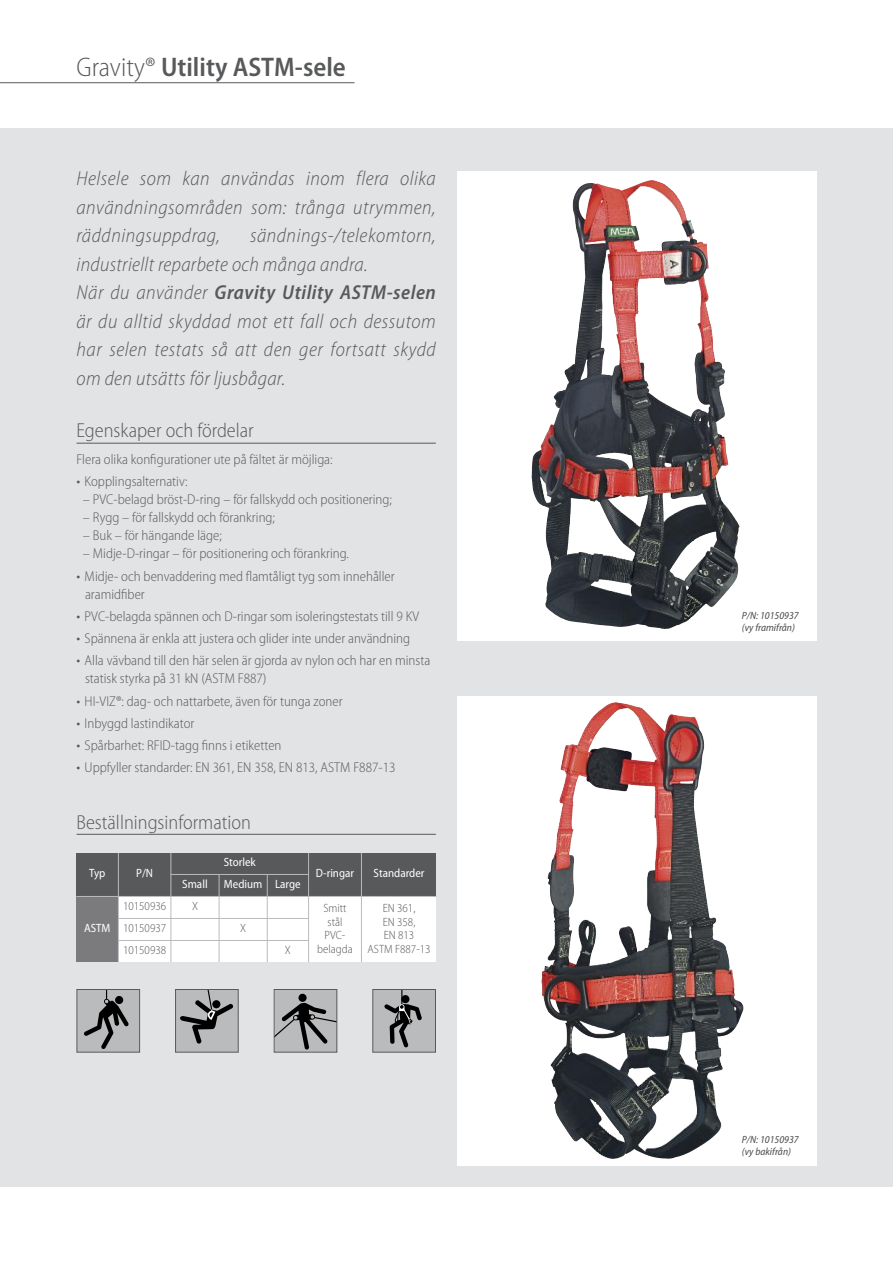
<style>
.page{position:relative;width:893px;height:1263px;background:#fff}
.page>*{position:absolute;margin:0;border:0;box-sizing:border-box;transform-origin:0 0}
.t1{font:600 semi-condensed 27px "Myriad Pro";color:#58595b}
.t2{font:italic 300 semi-condensed 20.25px/28.5px "Myriad Pro";letter-spacing:.025em;color:#58595b;text-align:justify}
.t3{font:300 semi-condensed 20.25px "Myriad Pro";color:#58595b}
.t4{font:300 semi-condensed 14.25px/18px "Myriad Pro";color:#58595b}
.t5{font:300 semi-condensed 12px/13.5px "Myriad Pro";color:#58595b;text-align:center}
.t6{font:semi-condensed 12px "Myriad Pro";color:#fff}
.t7{font:italic semi-condensed 10.5px/12px "Myriad Pro";color:#4c4b4e}
.s1{font-weight:300}
.s2{font-weight:600}
.s3{font-size:15.6px}
</style>
<div class="page">
<div style="left:0;top:128px;width:893px;height:1058px;background:#e2e3e4"></div>
<svg style="left:457px;top:696px;width:359px;height:469px;background:#d0c9c9"></svg>
<img style="left:541px;top:859px;width:14px;height:123px">
<svg style="left:457px;top:172px;width:359px;height:469px;background:#cdc7c7"></svg>
<img style="left:531px;top:378px;width:38px;height:98px">
<div style="left:77px;top:990px;width:62px;height:62px;background:#babbbd"></div>
<svg style="left:84px;top:991px;width:45px;height:58px"></svg>
<div style="left:77px;top:989px;width:63px;height:63px;border:1px solid #58595b"></div>
<div style="left:176px;top:990px;width:62px;height:62px;background:#babbbd"></div>
<svg style="left:180px;top:991px;width:53px;height:53px"></svg>
<div style="left:175px;top:989px;width:64px;height:63px;border:1px solid #58595b"></div>
<div style="left:275px;top:990px;width:61px;height:62px;background:#babbbd"></div>
<div style="left:298px;top:994px;width:9px;height:8px;background:#000;border-radius:50%"></div>
<svg style="left:276px;top:1003px;width:59px;height:46px"></svg>
<div style="left:274px;top:989px;width:63px;height:63px;border:1px solid #58595b"></div>
<div style="left:373px;top:990px;width:62px;height:62px;background:#babbbd"></div>
<svg style="left:384px;top:991px;width:38px;height:56px"></svg>
<div style="left:372px;top:989px;width:64px;height:63px;border:1px solid #58595b"></div>
<hr style="left:0;top:82px;width:355px;height:1px;background:#58595b">
<div style="left:77px;top:853px;width:41px;height:43px;background:#58595b"></div>
<div style="left:118px;top:853px;width:53px;height:43px;background:#58595b"></div>
<div style="left:171px;top:853px;width:138px;height:21px;background:#58595b"></div>
<div style="left:309px;top:853px;width:52px;height:43px;background:#58595b"></div>
<div style="left:361px;top:853px;width:75px;height:43px;background:#58595b"></div>
<div style="left:171px;top:874px;width:48px;height:22px;background:#58595b"></div>
<div style="left:219px;top:874px;width:48px;height:22px;background:#58595b"></div>
<div style="left:267px;top:874px;width:42px;height:22px;background:#58595b"></div>
<div style="left:77px;top:896px;width:41px;height:66px;background:#7b7b7d"></div>
<div style="left:118px;top:896px;width:53px;height:22px;background:#fff"></div>
<div style="left:171px;top:896px;width:48px;height:22px;background:#fff"></div>
<div style="left:219px;top:896px;width:48px;height:22px;background:#fff"></div>
<div style="left:267px;top:896px;width:42px;height:22px;background:#fff"></div>
<div style="left:309px;top:896px;width:52px;height:66px;background:#fff"></div>
<div style="left:361px;top:896px;width:75px;height:66px;background:#fff"></div>
<div style="left:118px;top:918px;width:53px;height:22px;background:#fff"></div>
<div style="left:171px;top:918px;width:48px;height:22px;background:#fff"></div>
<div style="left:219px;top:918px;width:48px;height:22px;background:#fff"></div>
<div style="left:267px;top:918px;width:42px;height:22px;background:#fff"></div>
<div style="left:118px;top:940px;width:53px;height:22px;background:#fff"></div>
<div style="left:171px;top:940px;width:48px;height:22px;background:#fff"></div>
<div style="left:219px;top:940px;width:48px;height:22px;background:#fff"></div>
<div style="left:267px;top:940px;width:42px;height:22px;background:#fff"></div>
<hr style="left:118px;top:853px;width:1px;height:109px;background:#babbbd">
<hr style="left:171px;top:853px;width:1px;height:109px;background:#babbbd">
<hr style="left:219px;top:874px;width:1px;height:88px;background:#babbbd">
<hr style="left:267px;top:874px;width:1px;height:88px;background:#babbbd">
<hr style="left:308px;top:853px;width:1px;height:109px;background:#babbbd">
<hr style="left:361px;top:853px;width:1px;height:109px;background:#babbbd">
<hr style="left:171px;top:874px;width:138px;height:1px;background:#babbbd">
<hr style="left:77px;top:896px;width:359px;height:1px;background:#babbbd">
<hr style="left:118px;top:918px;width:191px;height:1px;background:#babbbd">
<hr style="left:118px;top:940px;width:191px;height:1px;background:#babbbd">
<hr style="left:77px;top:443px;width:359px;height:1px;background:#58595b">
<hr style="left:77px;top:834px;width:359px;height:1px;background:#58595b">
<h1 class="t1" style="left:77px;top:57px;width:271px"><span class="s1">Gravity®</span> Utility ASTM-sele</h1>
<h2 class="t2" style="left:77px;top:165px;width:361px">Helsele som kan användas inom flera olika användningsområden som: trånga utrymmen, räddningsuppdrag,</h2>
<h2 class="t2" style="left:77px;top:222px;width:361px;text-align:left;text-indent:174px">sändnings-/telekomtorn, industriellt reparbete och många andra.<br>När du använder <span class="s2">Gravity Utility ASTM-selen </span>är du alltid skyddad mot ett fall och dessutom har selen testats så att den ger fortsatt skydd om den utsätts för ljusbågar.</h2>
<h2 class="t3" style="left:77px;top:420px;width:179px">Egenskaper och fördelar</h2>
<p class="t4" style="left:77px;top:450px;width:258px">Flera olika konfigurationer ute på fältet är möjliga:</p>
<p class="t4" style="left:77px;top:473px;width:113px"><span class="s3">•</span> Kopplingsalternativ:</p>
<p class="t4" style="left:83px;top:491px;width:311px">– PVC-belagd bröst-D-ring – för fallskydd och positionering;</p>
<p class="t4" style="left:83px;top:509px;width:194px">– Rygg – för fallskydd och förankring;</p>
<p class="t4" style="left:83px;top:527px;width:140px">– Buk – för hängande läge;</p>
<p class="t4" style="left:83px;top:545px;width:268px">– Midje-D-ringar – för positionering och förankring.</p>
<p class="t4" style="left:85px;top:567px;width:311px;text-indent:-9px"><span class="s3">•</span> Midje- och benvaddering med flamtåligt tyg som innehåller aramidfiber</p>
<p class="t4" style="left:77px;top:607px;width:344px"><span class="s3">•</span> PVC-belagda spännen och D-ringar som isoleringstestats till 9 KV</p>
<p class="t4" style="left:77px;top:629px;width:335px"><span class="s3">•</span> Spännena är enkla att justera och glider inte under användning</p>
<p class="t4" style="left:85px;top:652px;width:347px;text-indent:-9px"><span class="s3">•</span> Alla vävband till den här selen är gjorda av nylon och har en minsta statisk styrka på 31 kN (ASTM F887)</p>
<p class="t4" style="left:77px;top:692px;width:268px"><span class="s3">•</span> HI-VIZ®: dag- och nattarbete, även för tunga zoner</p>
<p class="t4" style="left:77px;top:714px;width:119px"><span class="s3">•</span> Inbyggd lastindikator</p>
<p class="t4" style="left:77px;top:737px;width:206px"><span class="s3">•</span> Spårbarhet: RFID-tagg finns i etiketten</p>
<p class="t4" style="left:77px;top:759px;width:320px"><span class="s3">•</span> Uppfyller standarder: EN 361, EN 358, EN 813, ASTM F887-13</p>
<h2 class="t3" style="left:77px;top:811px;width:176px">Beställningsinformation</h2>
<p class="t6" style="left:89px;top:869px;width:18px">Typ</p>
<p class="t6" style="left:136px;top:869px;width:18px">P/N</p>
<p class="t6" style="left:224px;top:858px;width:34px">Storlek</p>
<p class="t6" style="left:182px;top:880px;width:27px">Small</p>
<p class="t6" style="left:224px;top:880px;width:78px">Medium Large</p>
<p class="t6" style="left:316px;top:869px;width:40px">D-ringar</p>
<p class="t6" style="left:374px;top:869px;width:52px">Standarder</p>
<p class="t6" style="left:84px;top:924px;width:28px">ASTM</p>
<p class="t5" style="left:123px;top:900px;width:45px">10150936</p>
<p class="t5" style="left:192px;top:900px;width:7px">X</p>
<p class="t5" style="left:317px;top:902px;width:37px">Smitt stål<br>PVC&shy;belagda</p>
<p class="t5" style="left:367px;top:902px;width:65px">EN 361,<br>EN 358,<br>EN 813<br>ASTM F887-13</p>
<p class="t5" style="left:123px;top:922px;width:45px">10150937</p>
<p class="t5" style="left:240px;top:922px;width:7px">X</p>
<p class="t5" style="left:123px;top:944px;width:45px">10150938</p>
<p class="t5" style="left:285px;top:944px;width:7px">X</p>
<p class="t7" style="left:742px;top:610px;width:58px">P/N: 10150937 (vy framifrån)</p>
<p class="t7" style="left:742px;top:1134px;width:58px">P/N: 10150937 (vy bakifrån)</p>
</div>
